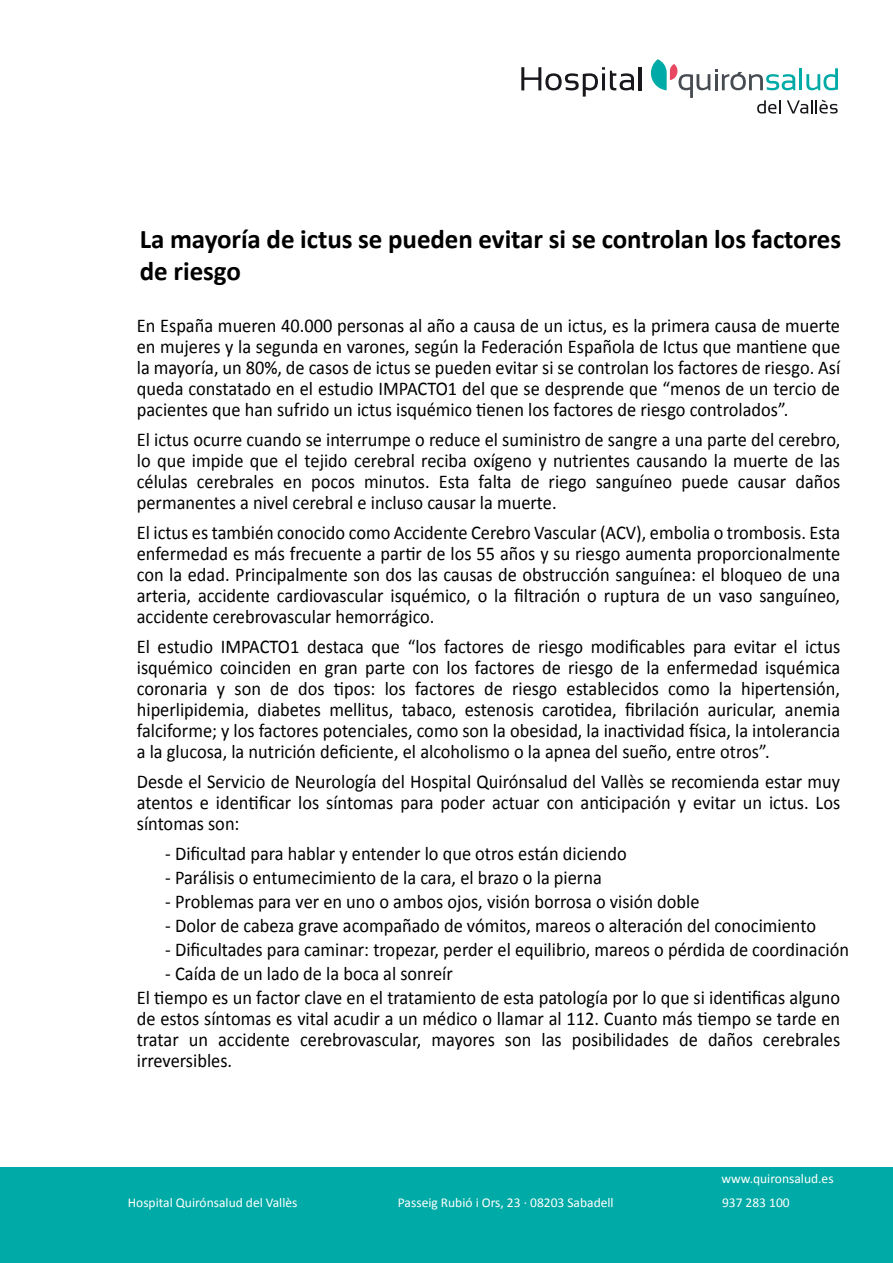
<style>
.page{position:relative;width:893px;height:1263px;background:#fff}
.page>*{position:absolute;margin:0;border:0;box-sizing:border-box;transform-origin:0 0}
.t1{font:700 27px/32.4px "Calibri";letter-spacing:-.005em;color:#000}
.t2{font:19.5px/21px "Calibri";color:#000;text-align:justify;scale:.94 1}
.t3{font:13.5px "Calibri";color:#fff}
</style>
<div class="page">
<div style="left:0;top:1167px;width:893px;height:96px;background:#00aaa6"></div>
<svg style="left:521px;top:67px;width:113px;height:30px"></svg>
<hr style="left:639px;top:67px;width:3px;height:23px;background:#1a171c">
<svg style="left:651px;top:59px;width:187px;height:55px"></svg>
<h1 class="t1" style="left:140px;top:222px;width:703px">La mayoría de ictus se pueden evitar si se controlan los factores de riesgo</h1>
<p class="t2" style="left:137px;top:315px;width:750px">En España mueren 40.000 personas al año a causa de un ictus, es la primera causa de muerte en mujeres y la segunda en varones, según la Federación Española de Ictus que mantiene que la mayoría, un 80%, de casos de ictus se pueden evitar si se controlan los factores de riesgo. Así queda constatado en el estudio IMPACTO1 del que se desprende que “menos de un tercio de pacientes que han sufrido un ictus isquémico tienen los factores de riesgo controlados”.</p>
<p class="t2" style="left:137px;top:429px;width:750px">El ictus ocurre cuando se interrumpe o reduce el suministro de sangre a una parte del cerebro, lo que impide que el tejido cerebral reciba oxígeno y nutrientes causando la muerte de las células cerebrales en pocos minutos. Esta falta de riego sanguíneo puede causar daños permanentes a nivel cerebral e incluso causar la muerte.</p>
<p class="t2" style="left:137px;top:522px;width:750px">El ictus es también conocido como Accidente Cerebro Vascular (ACV), embolia o trombosis. Esta enfermedad es más frecuente a partir de los 55 años y su riesgo aumenta proporcionalmente con la edad. Principalmente son dos las causas de obstrucción sanguínea: el bloqueo de una arteria, accidente cardiovascular isquémico, o la filtración o ruptura de un vaso sanguíneo, accidente cerebrovascular hemorrágico.</p>
<p class="t2" style="left:137px;top:636px;width:750px">El estudio IMPACTO1 destaca que “los factores de riesgo modificables para evitar el ictus isquémico coinciden en gran parte con los factores de riesgo de la enfermedad isquémica coronaria y son de dos tipos: los factores de riesgo establecidos como la hipertensión, hiperlipidemia, diabetes mellitus, tabaco, estenosis carotidea, fibrilación auricular, anemia falciforme; y los factores potenciales, como son la obesidad, la inactividad física, la intolerancia a la glucosa, la nutrición deficiente, el alcoholismo o la apnea del sueño, entre otros”.</p>
<p class="t2" style="left:137px;top:771px;width:750px">Desde el Servicio de Neurología del Hospital Quirónsalud del Vallès se recomienda estar muy atentos e identificar los síntomas para poder actuar con anticipación y evitar un ictus. Los síntomas son:</p>
<p class="t2" style="left:165px;top:843px;width:492px">- Dificultad para hablar y entender lo que otros están diciendo</p>
<p class="t2" style="left:165px;top:867px;width:466px">- Parálisis o entumecimiento de la cara, el brazo o la pierna</p>
<p class="t2" style="left:165px;top:891px;width:570px">- Problemas para ver en uno o ambos ojos, visión borrosa o visión doble</p>
<p class="t2" style="left:165px;top:915px;width:694px">- Dolor de cabeza grave acompañado de vómitos, mareos o alteración del conocimiento</p>
<p class="t2" style="left:165px;top:939px;width:729px">- Dificultades para caminar: tropezar, perder el equilibrio, mareos o pérdida de coordinación</p>
<p class="t2" style="left:137px;top:962px;width:750px;line-height:24px;text-indent:29px">- Caída de un lado de la boca al sonreír<br>El tiempo es un factor clave en el tratamiento de esta patología por lo que si identificas alguno</p>
<p class="t2" style="left:137px;top:1008px;width:750px">de estos síntomas es vital acudir a un médico o llamar al 112. Cuanto más tiempo se tarde en tratar un accidente cerebrovascular, mayores son las posibilidades de daños cerebrales irreversibles.</p>
<p class="t3" style="left:721px;top:1170px;width:114px">www.quironsalud.es</p>
<p class="t3" style="left:128px;top:1194px;width:171px">Hospital Quirónsalud del Vallès</p>
<p class="t3" style="left:398px;top:1194px;width:217px">Passeig Rubió i Ors, 23 · 08203 Sabadell</p>
<p class="t3" style="left:722px;top:1194px;width:69px">937 283 100</p>
</div>
